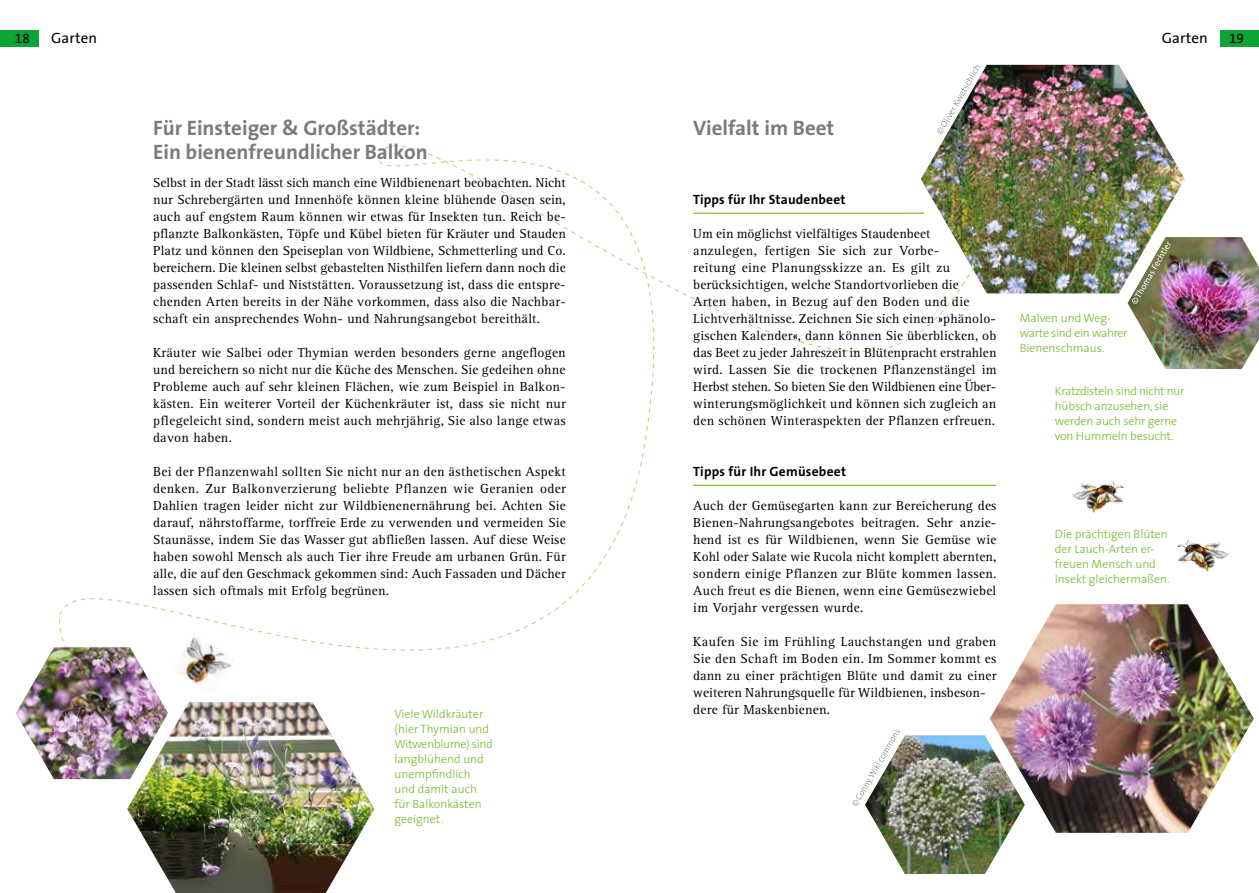
<style>
.page{position:relative;width:1259px;height:893px;background:#fff}
.page>*{position:absolute;margin:0;border:0;box-sizing:border-box;transform-origin:0 0}
.t1{font:700 21px/24px "The Sans";color:#7b7b7a}
.t2{font:15px "The Sans";letter-spacing:.01em;color:#000}
.t3{font:13.5px/17px "Rotis Serif";letter-spacing:.015em;color:#000;text-align:justify}
.t4{font:700 13.5px "The Sans";letter-spacing:.01em;color:#000}
.t5{font:13.5px "The Sans Expert";color:#000}
.t6{font:300 12px/15px "The Sans";color:#76b828}
</style>
<div class="page">
<svg style="left:72px;top:151px;width:994px;height:500px"></svg>
<img style="left:16px;top:647px;width:152px;height:132px">
<img style="left:127px;top:702px;width:247px;height:191px">
<div style="left:0;top:30px;width:38px;height:16px;background:#0aa537"></div>
<div style="left:1220px;top:30px;width:39px;height:16px;background:#0aa537"></div>
<hr style="left:693px;top:213px;width:231px;height:1px;background:#76b828">
<hr style="left:693px;top:485px;width:303px;height:1px;background:#76b828">
<img style="left:921px;top:65px;width:263px;height:228px">
<img style="left:990px;top:604px;width:263px;height:229px">
<img style="left:1177px;top:539px;width:51px;height:33px">
<img style="left:172px;top:634px;width:63px;height:52px">
<img style="left:1072px;top:480px;width:52px;height:33px">
<img style="left:937px;top:65px;width:43px;height:69px">
<img style="left:1127px;top:237px;width:132px;height:132px">
<img style="left:852px;top:729px;width:172px;height:145px">
<p class="t5" style="left:15px;top:27px;width:16px">18</p>
<p class="t2" style="left:51px;top:26px;width:48px">Garten</p>
<h1 class="t1" style="left:153px;top:116px;width:276px">Für Einsteiger &amp; Großstädter:<br>Ein bienenfreundlicher Balkon</h1>
<p class="t3" style="left:153px;top:175px;width:414px">Selbst in der Stadt lässt sich manch eine Wildbienenart beobachten. Nicht nur Schrebergärten und Innenhöfe können kleine blühende Oasen sein, auch auf engstem Raum können wir etwas für Insekten tun. Reich be&shy;pflanzte Balkonkästen, Töpfe und Kübel bieten für Kräuter und Stauden Platz und können den Speiseplan von Wildbiene, Schmetterling und Co. bereichern. Die kleinen selbst gebastelten Nisthilfen liefern dann noch die passenden Schlaf- und Niststätten. Voraussetzung ist, dass die entspre&shy;chenden Arten bereits in der Nähe vorkommen, dass also die Nachbar&shy;schaft ein ansprechendes Wohn- und Nahrungsangebot bereithält.</p>
<p class="t3" style="left:153px;top:345px;width:414px">Kräuter wie Salbei oder Thymian werden besonders gerne angeflogen und bereichern so nicht nur die Küche des Menschen. Sie gedeihen ohne Probleme auch auf sehr kleinen Flächen, wie zum Beispiel in Balkon&shy;kästen. Ein weiterer Vorteil der Küchenkräuter ist, dass sie nicht nur pflegeleicht sind, sondern meist auch mehrjährig, Sie also lange etwas davon haben.</p>
<p class="t3" style="left:153px;top:464px;width:414px">Bei der Pflanzenwahl sollten Sie nicht nur an den ästhetischen Aspekt denken. Zur Balkonverzierung beliebte Pflanzen wie Geranien oder Dahlien tragen leider nicht zur Wildbienenernährung bei. Achten Sie darauf, nährstoffarme, torffreie Erde zu verwenden und vermeiden Sie Staunässe, indem Sie das Wasser gut abfließen lassen. Auf diese Weise haben sowohl Mensch als auch Tier ihre Freude am urbanen Grün. Für alle, die auf den Geschmack gekommen sind: Auch Fassaden und Dächer lassen sich oftmals mit Erfolg begrünen.</p>
<p class="t6" style="left:394px;top:706px;width:100px">Viele Wildkräuter (hier Thymian und<br>Witwenblume) sind langblühend und unempfindlich und damit auch für Balkonkästen geeignet.</p>
<p class="t2" style="left:1161px;top:26px;width:48px">Garten</p>
<p class="t5" style="left:1229px;top:27px;width:16px">19</p>
<h1 class="t1" style="left:693px;top:116px;width:143px">Vielfalt im Beet</h1>
<p class="t4" style="left:693px;top:188px;width:154px">Tipps für Ihr Staudenbeet</p>
<p class="t3" style="left:693px;top:226px;width:305px;text-align:left">Um ein möglichst vielfältiges Staudenbeet anzulegen, fertigen Sie sich zur Vorbe-<br>reitung eine Planungsskizze an. Es gilt zu berücksichtigen, welche Standortvorlieben die<br>Arten haben, in Bezug auf den Boden und die Lichtverhältnisse. Zeichnen Sie sich einen »phänolo&shy;gischen Kalender«, dann können Sie überblicken, ob das Beet zu jeder Jahreszeit in Blütenpracht erstrahlen wird. Lassen Sie die trockenen Pflanzenstängel im Herbst stehen. So bieten Sie den Wildbienen eine Über&shy;winterungsmöglichkeit und können sich zugleich an den schönen Winteraspekten der Pflanzen erfreuen.</p>
<p class="t4" style="left:693px;top:460px;width:154px">Tipps für Ihr Gemüsebeet</p>
<p class="t3" style="left:693px;top:498px;width:305px">Auch der Gemüsegarten kann zur Bereicherung des Bienen-Nahrungsangebotes beitragen. Sehr anzie&shy;hend ist es für Wildbienen, wenn Sie Gemüse wie Kohl oder Salate wie Rucola nicht komplett abernten, sondern einige Pflanzen zur Blüte kommen lassen.<br>Auch freut es die Bienen, wenn eine Gemüsezwiebel im Vorjahr vergessen wurde.</p>
<p class="t3" style="left:693px;top:634px;width:305px;text-align:left">Kaufen Sie im Frühling Lauchstangen und graben Sie den Schaft im Boden ein. Im Sommer kommt es dann zu einer prächtigen Blüte und damit zu einer weiteren Nahrungsquelle für Wildbienen, insbeson&shy;dere für Maskenbienen.</p>
<p class="t6" style="left:1019px;top:310px;width:109px">Malven und Weg&shy;warte sind ein wahrer<br>Bienenschmaus.</p>
<p class="t6" style="left:1054px;top:383px;width:131px">Kratzdisteln sind nicht nur hübsch anzusehen, sie werden auch sehr gerne von Hummeln besucht.</p>
<p class="t6" style="left:1054px;top:526px;width:116px">Die prächtigen Blüten der Lauch-Arten er&shy;freuen Mensch und<br>Insekt gleichermaßen.</p>
</div>
